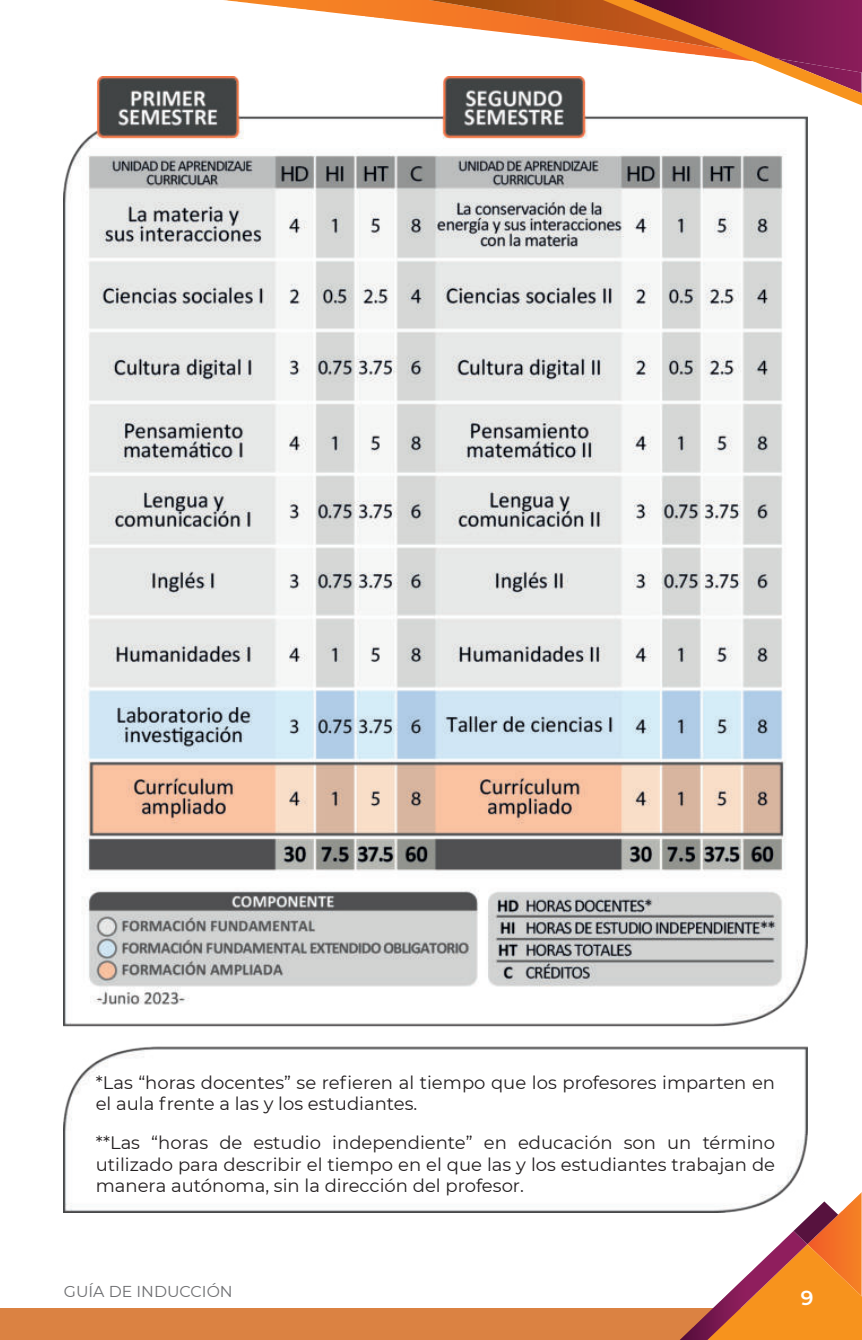
<style>
.page{position:relative;width:862px;height:1340px;background:#fff}
.page>*{position:absolute;margin:0;border:0;box-sizing:border-box;transform-origin:0 0}
.t1{font:600 20.25px "Montserrat";color:#fff}
.t2{font:18px/21.6px "Montserrat";color:#231f20}
.t3{font:15.75px "Montserrat";color:#6d6e71}
</style>
<div class="page">
<div style="left:0;top:1307px;width:861px;height:32px;background:#db8242"></div>
<svg style="left:678px;top:1193px;width:183px;height:146px"></svg>
<svg style="left:218px;top:0;width:643px;height:105px"></svg>
<img style="left:64px;top:77px;width:742px;height:1135px">
<p class="t2" style="left:96px;top:1070px;width:680px">*Las “horas docentes” se refieren al tiempo que los profesores imparten en el aula frente a las y los estudiantes.</p>
<p class="t2" style="left:96px;top:1132px;width:680px;text-align:justify">**Las “horas de estudio independiente” en educación son un término utilizado para describir el tiempo en el que las y los estudiantes trabajan de manera autónoma, sin la dirección del profesor.</p>
<p class="t3" style="left:64px;top:1281px;width:170px">GUÍA DE INDUCCIÓN</p>
<p class="t1" style="left:800px;top:1286px;width:14px">9</p>
</div>
